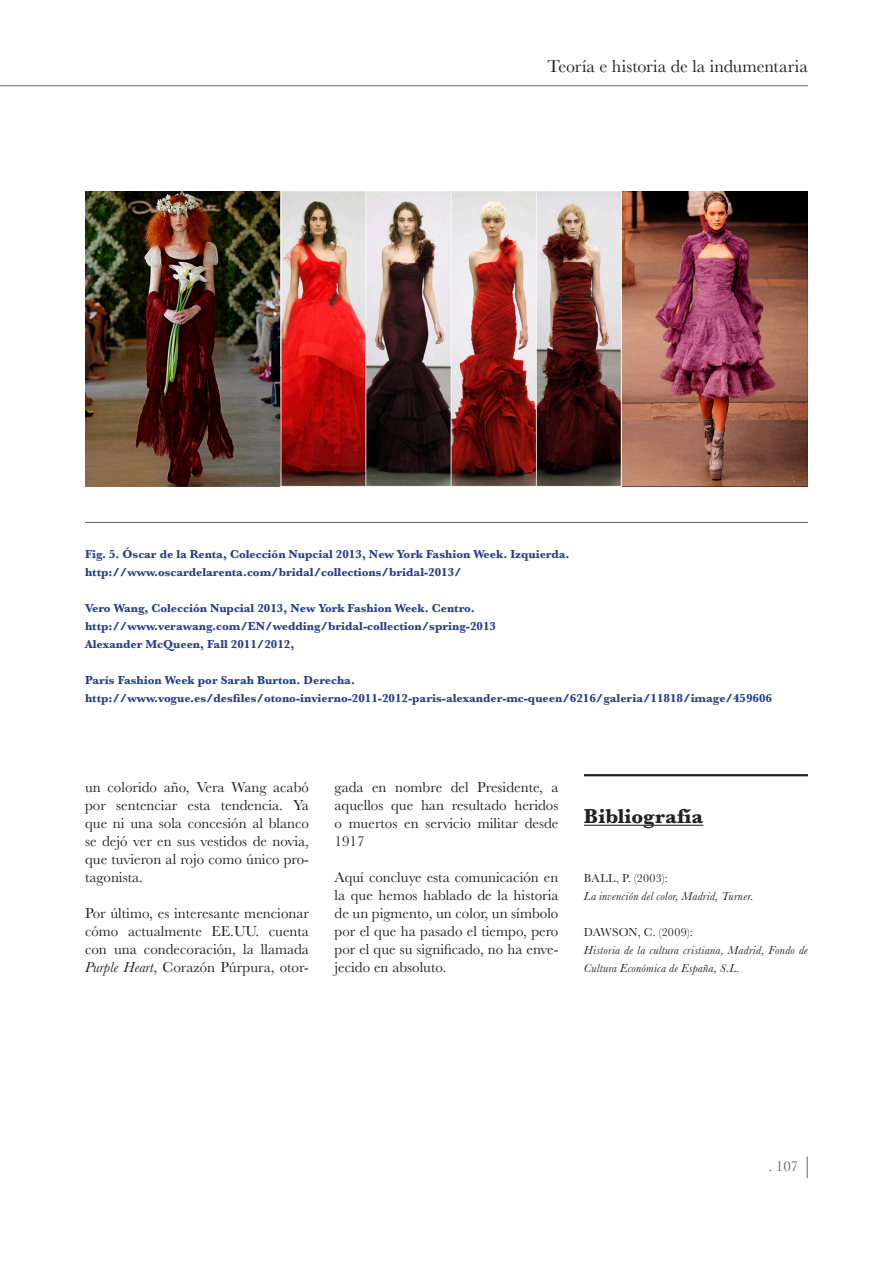
<style>
.page{position:relative;width:893px;height:1263px;background:#fff}
.page>*{position:absolute;margin:0;border:0;box-sizing:border-box;transform-origin:0 0}
.t1{font:700 21px "Baskerville";color:#231f20}
.t2{font:18px "Baskerville";letter-spacing:.005em;color:#231f20}
.texto_columna_z{font:15px/18px "Baskerville";color:#231f20;text-align:justify}
.t3{font:15px "Baskerville";color:#636366}
.t4{font:700 12px "Baskerville";color:#253f8e}
.t5{font:italic 12px/18px "Baskerville";letter-spacing:.025em;color:#231f20}
.t6{font:12px "Baskerville";letter-spacing:.015em;color:#231f20}
.s1{font-style:italic}
</style>
<div class="page">
<hr style="left:0;top:85px;width:808px;height:1px;background:#636366">
<svg style="left:807px;top:1156px;width:1px;height:22px"></svg>
<hr style="left:584px;top:825px;width:119px;height:1px;background:#231f20">
<hr style="left:584px;top:774px;width:224px;height:2px;background:#231f20">
<img style="left:85px;top:191px;width:723px;height:295px">
<hr style="left:85px;top:522px;width:723px;height:1px;background:#636366">
<p class="t2" style="left:548px;top:55px;width:262px">Teoría e historia de la indumentaria</p>
<p class="t4" style="left:85px;top:546px;width:486px">Fig. 5. Óscar de la Renta, Colección Nupcial 2013, New York Fashion Week. Izquierda.</p>
<p class="t4" style="left:85px;top:564px;width:378px">http://www.oscardelarenta.com/bridal/collections/bridal-2013/</p>
<p class="t4" style="left:85px;top:600px;width:391px">Vero Wang, Colección Nupcial 2013, New York Fashion Week. Centro.</p>
<p class="t4" style="left:85px;top:618px;width:413px">http://www.verawang.com/EN/wedding/bridal-collection/spring-2013</p>
<p class="t4" style="left:85px;top:636px;width:211px">Alexander McQueen, Fall 2011/2012,</p>
<p class="t4" style="left:85px;top:672px;width:271px">París Fashion Week por Sarah Burton. Derecha.</p>
<p class="t4" style="left:85px;top:690px;width:689px">http://www.vogue.es/desfiles/otono-invierno-2011-2012-paris-alexander-mc-queen/6216/galeria/11818/image/459606</p>
<p class="texto_columna_z" style="left:85px;top:778px;width:225px">un colorido año, Vera Wang acabó por sentenciar esta tendencia. Ya que ni una sola concesión al blanco se dejó ver en sus vestidos de novia, que tuvieron al rojo como único pro&shy;tagonista.</p>
<p class="texto_columna_z" style="left:85px;top:904px;width:225px">Por último, es interesante mencionar cómo actualmente EE.UU. cuenta con una condecoración, la llamada <span class="s1">Purple Heart</span>, Corazón Púrpura, otor-</p>
<p class="texto_columna_z" style="left:334px;top:778px;width:225px">gada en nombre del Presidente, a aquellos que han resultado heridos o muertos en servicio militar desde 1917</p>
<p class="texto_columna_z" style="left:334px;top:868px;width:225px">Aquí concluye esta comunicación en la que hemos hablado de la historia de un pigmento, un color, un símbolo por el que ha pasado el tiempo, pero por el que su significado, no ha enve&shy;jecido en absoluto.</p>
<p class="t1" style="left:584px;top:802px;width:121px">Bibliografía</p>
<p class="t6" style="left:584px;top:870px;width:85px">BALL, P. (2003):</p>
<p class="t5" style="left:584px;top:887px;width:171px">La invención del color, Madrid, Turner.</p>
<p class="t6" style="left:584px;top:924px;width:110px">DAWSON, C. (2009):</p>
<p class="t5" style="left:584px;top:941px;width:225px">Historia de la cultura cristiana, Madrid, Fondo de<br>Cultura Económica de España, S.L.</p>
<p class="t3" style="left:768px;top:1156px;width:31px">. 107</p>
</div>
